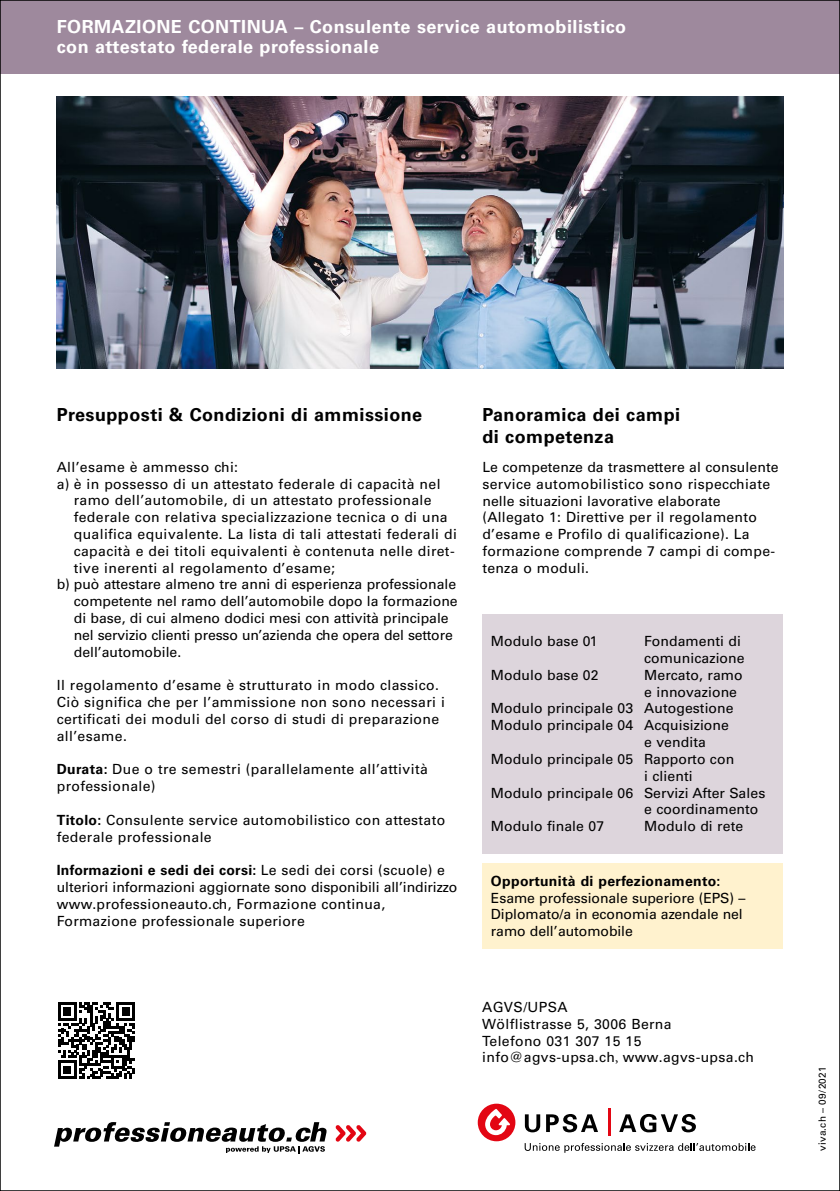
<style>
.page{position:relative;width:840px;height:1191px;background:#fff}
.page>*{position:absolute;margin:0;border:0;box-sizing:border-box;transform-origin:0 0}
.t1{font:700 18px/20px "Univers LT Std";letter-spacing:.025em;color:#fff}
.t2{font:700 18px/21.6px "Univers LT Std";letter-spacing:.025em;color:#000}
.t3{font:14px/16.8px "Univers LT Std";letter-spacing:.02em;color:#000}
.t4{font:14px "Univers LT Std";color:#000}
.t5{font:14px/16.8px "Univers LT Std";letter-spacing:-.005em;color:#000}
.t6{font:14px "Univers LT Std";letter-spacing:-.01em;color:#000}
.t7{font:700 14px "Univers LT Std";letter-spacing:.025em;color:#000}
.t8{font:10px "Univers LT Std";letter-spacing:.035em;color:#000}
.s1{font-weight:700}
.s2{font-family:"Minion Pro"}
</style>
<div class="page">
<svg style="left:475px;top:1101px;width:42px;height:42px"></svg>
<svg style="left:524px;top:1143px;width:231px;height:9px"></svg>
<div style="left:477px;top:1103px;width:38px;height:38px;background:#e30613;border-radius:50%"></div>
<hr style="left:607px;top:1108px;width:3px;height:28px;background:#e30613">
<svg style="left:619px;top:1114px;width:76px;height:18px"></svg>
<svg style="left:524px;top:1114px;width:73px;height:18px"></svg>
<svg style="left:485px;top:1108px;width:24px;height:27px"></svg>
<svg style="left:335px;top:1125px;width:31px;height:16px"></svg>
<svg style="left:54px;top:1122px;width:273px;height:31px"></svg>
<div style="left:0;top:0;width:839px;height:74px;background:#9e899d"></div>
<div style="left:482px;top:613px;width:300px;height:240px;background:#ddd5dc"></div>
<div style="left:482px;top:863px;width:300px;height:85px;background:#fff2ce"></div>
<svg style="left:58px;top:1002px;width:77px;height:77px"></svg>
<img style="left:57px;top:96px;width:725px;height:273px">
<p class="t1" style="left:57px;top:17px;width:570px">FORMAZIONE CONTINUA – Consulente service automobilistico con attestato federale professionale</p>
<p class="t2" style="left:57px;top:404px;width:367px">Presupposti &amp; Condizioni di ammissione</p>
<p class="t3" style="left:57px;top:458px;width:183px">All’esame è ammesso chi:</p>
<p class="t3" style="left:57px;top:475px;width:385px">a) è in possesso di un attestato federale di capacità nel</p>
<p class="t3" style="left:74px;top:492px;width:359px">ramo dell’automobile, di un attestato professionale</p>
<p class="t3" style="left:74px;top:509px;width:375px">federale con relativa specializzazione tecnica o di una</p>
<p class="t3" style="left:74px;top:526px;width:384px">qualifica equivalente. La lista di tali attestati federali di</p>
<p class="t3" style="left:74px;top:542px;width:382px">capacità e dei titoli equivalenti è contenuta nelle diret-</p>
<p class="t3" style="left:74px;top:559px;width:263px">tive inerenti al regolamento d’esame;</p>
<p class="t4" style="left:57px;top:576px;width:401px">b) può attestare almeno tre anni di esperienza professionale</p>
<p class="t4" style="left:74px;top:593px;width:385px">competente nel ramo dell’automobile dopo la formazione</p>
<p class="t4" style="left:74px;top:610px;width:376px">di base, di cui almeno dodici mesi con attività principale</p>
<p class="t6" style="left:74px;top:626px;width:380px">nel servizio clienti presso un’azienda che opera del settore</p>
<p class="t4" style="left:74px;top:643px;width:109px">dell’automobile.</p>
<p class="t3" style="left:57px;top:677px;width:389px">Il regolamento d’esame è strutturato in modo classico.<br>Ciò significa che per l’ammissione non sono necessari i certificati dei moduli del corso di studi di preparazione all’esame.</p>
<p class="t3" style="left:57px;top:761px;width:372px"><span class="s1">Durata:</span> Due o tre semestri (parallelamente all’attività professionale)</p>
<p class="t3" style="left:57px;top:811px;width:390px"><span class="s1">Titolo:</span> Consulente service automobilistico con attestato federale professionale</p>
<p class="t3" style="left:57px;top:862px;width:402px"><span class="s1">Informazioni e sedi dei corsi:</span> Le sedi dei corsi (scuole) e ulteriori informazioni aggiornate sono disponibili all’indirizzo www.professioneauto.ch, Formazione continua, Formazione professionale superiore</p>
<p class="t2" style="left:482px;top:404px;width:199px">Panoramica dei campi di competenza</p>
<p class="t3" style="left:482px;top:458px;width:297px">Le competenze da trasmettere al consulente service automobilistico sono rispecchiate nelle situazioni lavorative elaborate (Allegato 1: Direttive per il regolamento d’esame e Profilo di qualificazione). La formazione comprende 7 campi di compe&shy;tenza o moduli.</p>
<p class="t3" style="left:490px;top:633px;width:108px">Modulo base 01</p>
<p class="t3" style="left:643px;top:633px;width:102px">Fondamenti di comunicazione</p>
<p class="t3" style="left:490px;top:666px;width:109px">Modulo base 02</p>
<p class="t3" style="left:643px;top:666px;width:100px">Mercato, ramo</p>
<p class="t3" style="left:643px;top:683px;width:94px">e innovazione</p>
<p class="t3" style="left:490px;top:700px;width:244px">Modulo principale 03 Autogestione</p>
<p class="t3" style="left:490px;top:717px;width:239px">Modulo principale 04 Acquisizione</p>
<p class="t3" style="left:643px;top:734px;width:63px">e vendita</p>
<p class="t3" style="left:490px;top:750px;width:245px">Modulo principale 05 Rapporto con</p>
<p class="t3" style="left:643px;top:767px;width:50px">i clienti</p>
<p class="t3" style="left:490px;top:784px;width:276px">Modulo principale 06 Servizi After Sales</p>
<p class="t3" style="left:643px;top:801px;width:116px">e coordinamento</p>
<p class="t3" style="left:490px;top:818px;width:115px">Modulo finale 07</p>
<p class="t3" style="left:643px;top:818px;width:100px">Modulo di rete</p>
<p class="t7" style="left:490px;top:872px;width:231px">Opportunità di perfezionamento:</p>
<p class="t5" style="left:490px;top:889px;width:256px">Esame professionale superiore (EPS) –<br>Diplomato/a in economia azendale nel ramo dell’automobile</p>
<p class="t3" style="left:482px;top:998px;width:273px">AGVS/UPSA<br>Wölflistrasse 5, 3006 Berna<br>Telefono 031 307 15 15 info@agvs-upsa.ch<span class="s2">,</span> www.agvs-upsa.ch</p>
<p class="t8" style="left:815px;top:1151px;width:86px;rotate:-90deg">viva.ch – 09/2021</p>
</div>
